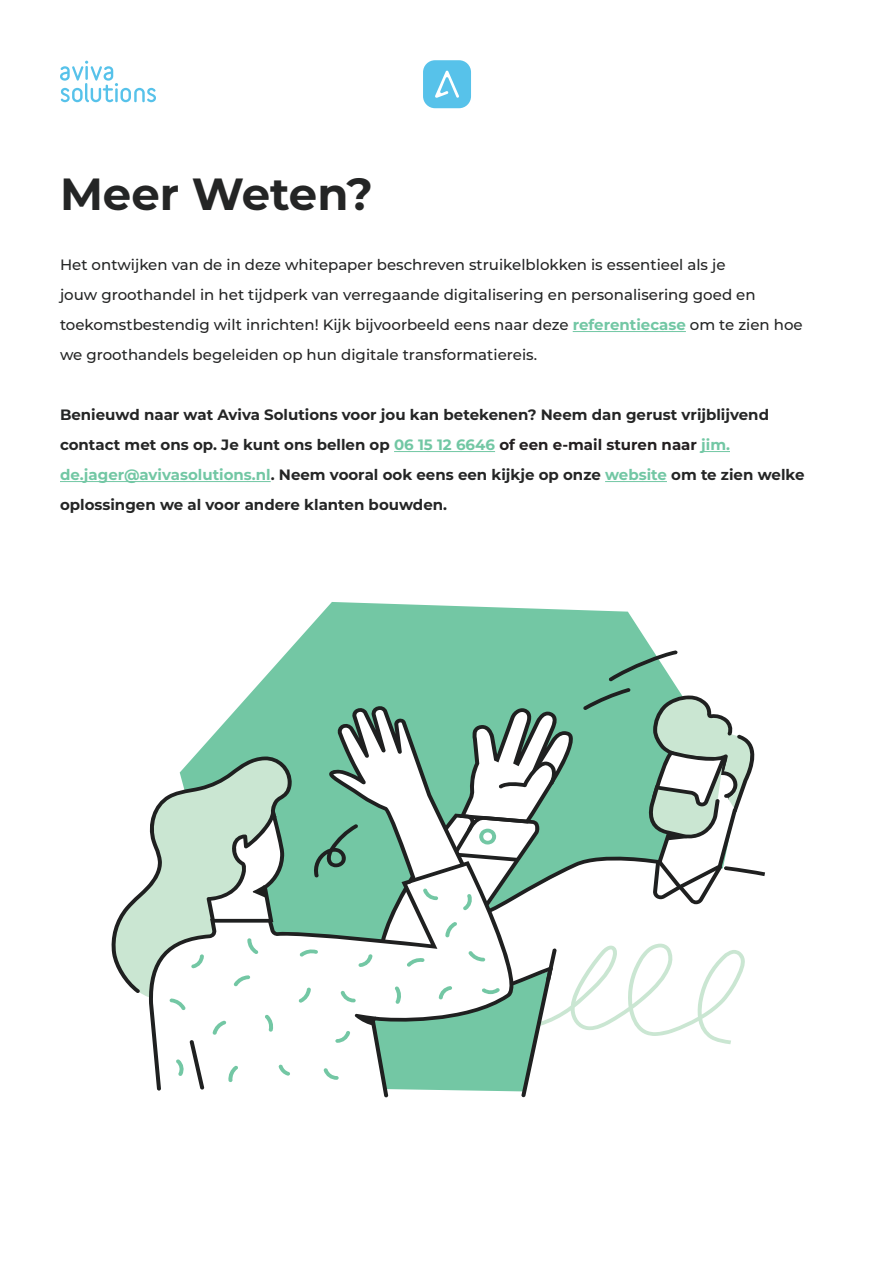
<style>
.page{position:relative;width:893px;height:1263px;background:#fff}
.page>*{position:absolute;margin:0;border:0;box-sizing:border-box;transform-origin:0 0}
.t1{font:700 45px "Montserrat";color:#242525}
.t2{font:500 15px/30px "Montserrat";color:#242525}
.t3{font:700 15px/30px "Montserrat";color:#242525}
.s1{font-weight:700;color:#72c7a4}
.s2{color:#72c7a4}
.s3{color:#231f20}
</style>
<div class="page">
<svg style="left:423px;top:60px;width:48px;height:48px"></svg>
<svg style="left:60px;top:61px;width:96px;height:41px"></svg>
<hr style="left:573px;top:331px;width:113px;height:1px;background:#72c7a4">
<hr style="left:394px;top:451px;width:101px;height:1px;background:#72c7a4">
<svg style="left:701px;top:451px;width:29px;height:1px"></svg>
<hr style="left:60px;top:481px;width:211px;height:1px;background:#72c7a4">
<hr style="left:605px;top:481px;width:62px;height:1px;background:#72c7a4">
<svg style="left:194px;top:602px;width:483px;height:259px;fill:#73c7a4"></svg>
<svg style="left:609px;top:650px;width:69px;height:31px"></svg>
<svg style="left:157px;top:861px;width:141px;height:230px"></svg>
<svg style="left:111px;top:756px;width:181px;height:333px"></svg>
<svg style="left:298px;top:688px;width:467px;height:409px"></svg>
<h1 class="t1" style="left:60px;top:162px;width:314px">Meer Weten?</h1>
<p class="t2" style="left:60px;top:249px;width:744px">Het ontwijken van de in deze whitepaper beschreven struikelblokken is essentieel als je<br>jouw groothandel in het tijdperk van verregaande digitalisering en personalisering goed en toekomstbestendig wilt inrichten! Kijk bijvoorbeeld eens naar deze <span class="s1">referentiecase</span> om te zien hoe we groothandels begeleiden op hun digitale transformatiereis.</p>
<p class="t3" style="left:60px;top:399px;width:746px">Benieuwd naar wat Aviva Solutions voor jou kan betekenen? Neem dan gerust vrijblijvend contact met ons op. Je kunt ons bellen op <span class="s2">06 15 12 6646</span> <span class="s3">of een e-mail sturen naar</span> <span class="s2">jim. de.jager@avivasolutions.nl</span>. Neem vooral ook eens een kijkje op onze <span class="s2">website</span> om te zien welke oplossingen we al voor andere klanten bouwden.</p>
</div>
